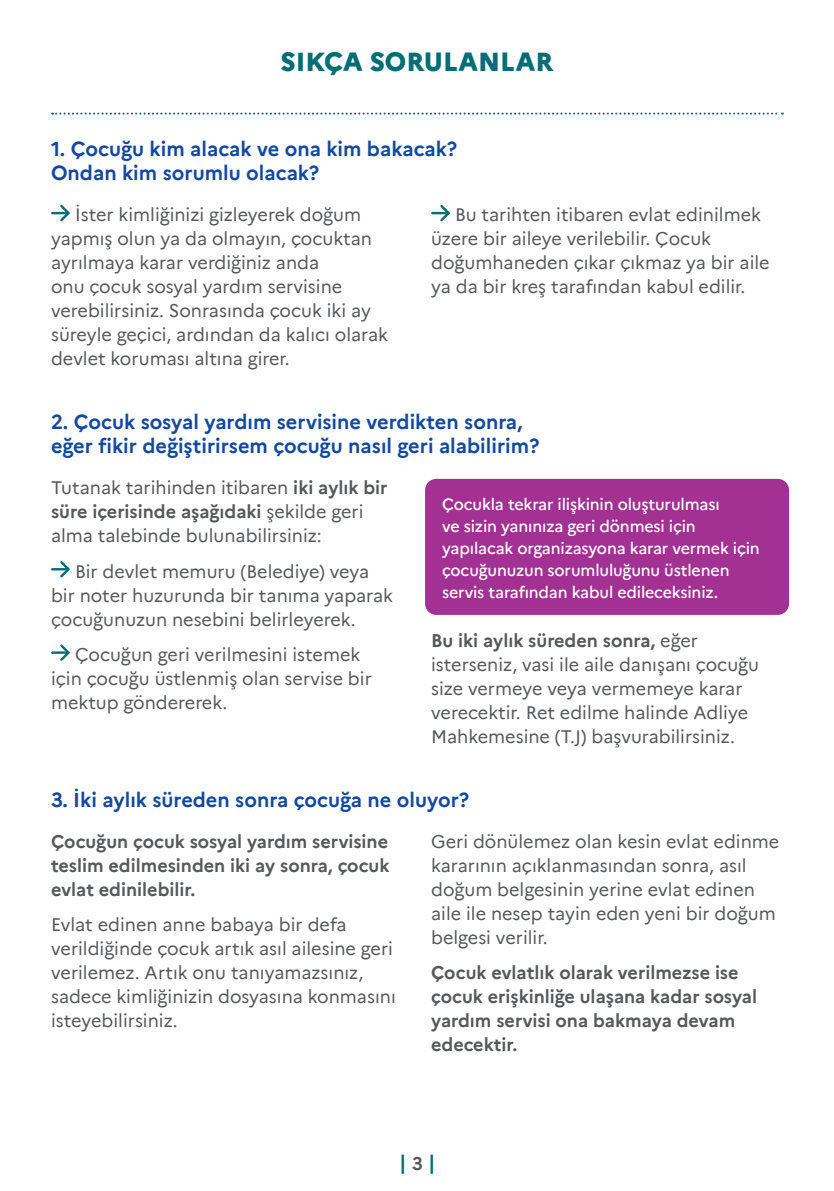
<style>
.page{position:relative;width:834px;height:1191px;background:#fff}
.page>*{position:absolute;margin:0;border:0;box-sizing:border-box;transform-origin:0 0}
.t1{font:800 26px "Marianne";color:#006e74}
.t2{font:700 20px/24px "Marianne";color:#13499f}
.t3{font:700 20px "Marianne";color:#006e74}
.t4{font:18px/24px "Marianne";color:#57585a}
.t5{font:700 18px/24px "Marianne";color:#57585a;text-align:justify}
.t6{font:500 16px/22px "Marianne";letter-spacing:-.01em;color:#fff}
.s1{font-weight:700}
.s2{font-size:18px;color:#57585a}
</style>
<div class="page">
<svg style="left:52px;top:205px;width:18px;height:17px"></svg>
<svg style="left:432px;top:205px;width:19px;height:17px"></svg>
<svg style="left:52px;top:561px;width:18px;height:17px"></svg>
<svg style="left:60px;top:644px;width:10px;height:17px"></svg>
<hr style="left:52px;top:651px;width:15px;height:3px;background:#006e74">
<div style="left:425px;top:479px;width:363px;height:136px;background:#a23193;border-radius:11px"></div>
<svg style="left:52px;top:113px;width:730px;height:2px"></svg>
<h2 class="t1" style="left:280px;top:41px;width:274px">SIKÇA SORULANLAR</h2>
<h3 class="t2" style="left:51px;top:136px;width:407px">1. Çocuğu kim alacak ve ona kim bakacak?<br>Ondan kim sorumlu olacak?</h3>
<p class="t4" style="left:51px;top:201px;width:338px;text-indent:24px">İster kimliğinizi gizleyerek doğum yapmış olun ya da olmayın, çocuktan ayrılmaya karar verdiğiniz anda<br>onu çocuk sosyal yardım servisine verebilirsiniz. Sonrasında çocuk iki ay süreyle geçici, ardından da kalıcı olarak devlet koruması altına girer.</p>
<p class="t4" style="left:431px;top:201px;width:340px;text-indent:24px">Bu tarihten itibaren evlat edinilmek üzere bir aileye verilebilir. Çocuk doğumhaneden çıkar çıkmaz ya bir aile ya da bir kreş tarafından kabul edilir.</p>
<h3 class="t2" style="left:51px;top:408px;width:490px">2. Çocuk sosyal yardım servisine verdikten sonra, eğer fikir değiştirirsem çocuğu nasıl geri alabilirim?</h3>
<p class="t4" style="left:51px;top:474px;width:338px">Tutanak tarihinden itibaren <span class="s1">iki aylık bir süre içerisinde aşağıdaki</span> şekilde geri alma talebinde bulunabilirsiniz:</p>
<p class="t4" style="left:51px;top:557px;width:343px;text-indent:24px">Bir devlet memuru (Belediye) veya bir noter huzurunda bir tanıma yaparak çocuğunuzun nesebini belirleyerek.</p>
<p class="t4" style="left:51px;top:641px;width:322px;text-indent:24px">Çocuğun geri verilmesini istemek için çocuğu üstlenmiş olan servise bir mektup göndererek.</p>
<p class="t6" style="left:442px;top:492px;width:319px">Çocukla tekrar ilişkinin oluşturulması<br>ve sizin yanınıza geri dönmesi için yapılacak organizasyona karar vermek için çocuğunuzun sorumluluğunu üstlenen servis tarafından kabul edileceksiniz.</p>
<p class="t4" style="left:431px;top:627px;width:329px"><span class="s1">Bu iki aylık süreden sonra,</span> eğer isterseniz, vasi ile aile danışanı çocuğu size vermeye veya vermemeye karar verecektir. Ret edilme halinde Adliye Mahkemesine (T.J) başvurabilirsiniz.</p>
<h3 class="t2" style="left:51px;top:786px;width:419px">3. İki aylık süreden sonra çocuğa ne oluyor?</h3>
<p class="t5" style="left:51px;top:828px;width:340px">Çocuğun çocuk sosyal yardım servisine teslim edilmesinden iki ay sonra, çocuk evlat edinilebilir.</p>
<p class="t4" style="left:51px;top:911px;width:346px">Evlat edinen anne babaya bir defa verildiğinde çocuk artık asıl ailesine geri verilemez. Artık onu tanıyamazsınız, sadece kimliğinizin dosyasına konmasını isteyebilirsiniz.</p>
<p class="t4" style="left:431px;top:828px;width:349px">Geri dönülemez olan kesin evlat edinme kararının açıklanmasından sonra, asıl doğum belgesinin yerine evlat edinen aile ile nesep tayin eden yeni bir doğum belgesi verilir.</p>
<p class="t5" style="left:431px;top:959px;width:327px;text-align:left">Çocuk evlatlık olarak verilmezse ise çocuk erişkinliğe ulaşana kadar sosyal yardım servisi ona bakmaya devam edecektir.</p>
<p class="t3" style="left:399px;top:1147px;width:38px">|<span class="s2">3</span>|</p>
</div>
